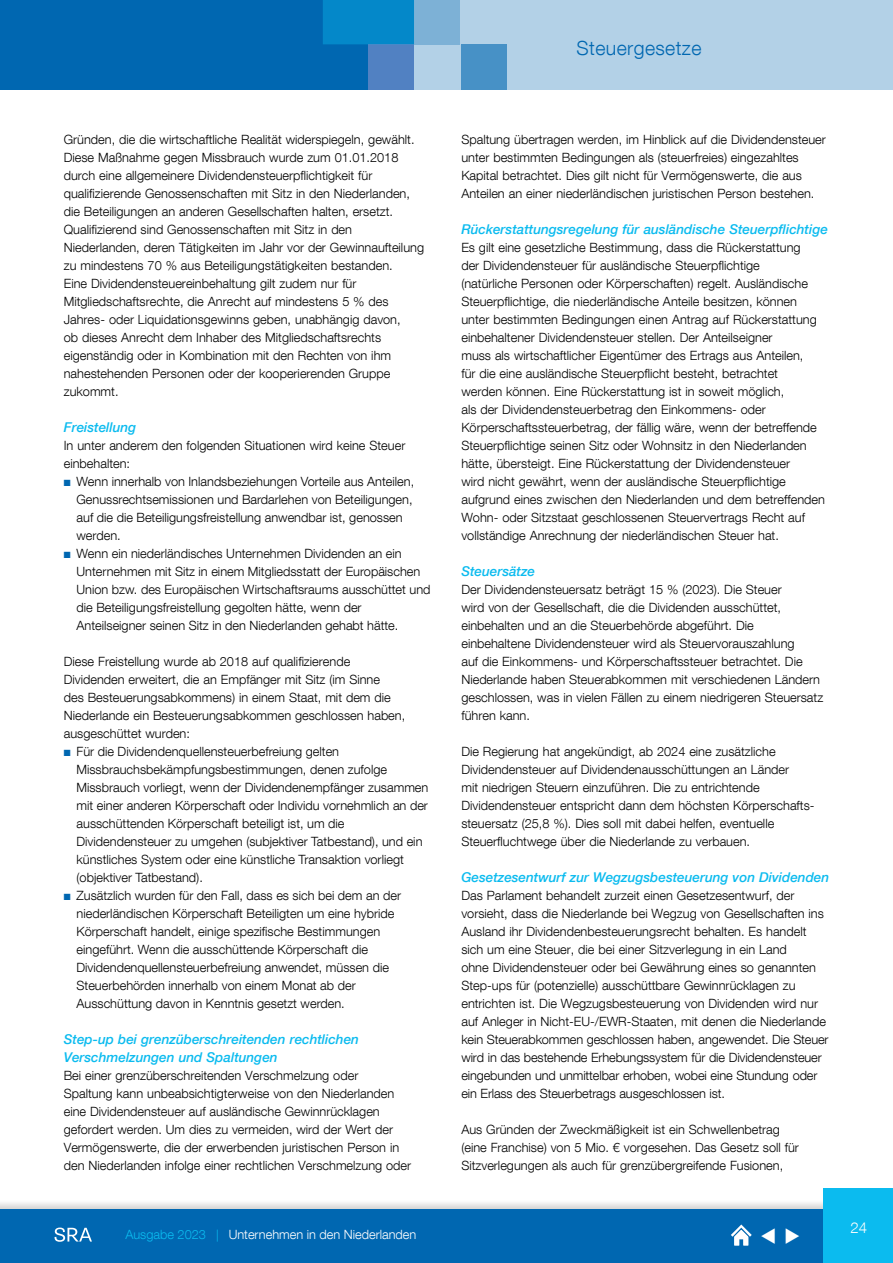
<style>
.page{position:relative;width:893px;height:1263px;background:#fff}
.page>*{position:absolute;margin:0;border:0;box-sizing:border-box;transform-origin:0 0}
.t1{font:300 19.5px "Helvetica Neue LT Com";letter-spacing:.02em;color:#0067b1}
.t2{font:300 15px "Helvetica Neue LT Com";color:#fff}
.t3{font:italic 500 13.5px/18px "Helvetica Neue LT Com";color:#0bbbef}
.t4{font:300 12.75px/18px "Helvetica Neue LT Com";color:#000}
.t5{font:300 12.75px "Helvetica Neue LT Com";color:#fff}
.s1{color:#0067b1}
.s2{color:#0bbbef}
.s3{font-size:12px;color:#0bbbef}
</style>
<div class="page">
<svg style="left:0;top:1203px;width:823px;height:6px;fill:#e2e2e2"></svg>
<div style="left:0;top:1209px;width:893px;height:54px;background:#0067b1"></div>
<div style="left:823px;top:1188px;width:70px;height:75px;background:#0bbbef"></div>
<svg style="left:55px;top:1227px;width:37px;height:15px"></svg>
<svg style="left:731px;top:1224px;width:21px;height:21px"></svg>
<div style="left:36px;top:0;width:857px;height:90px;background:#b3d1e7"></div>
<div style="left:0;top:0;width:414px;height:90px;background:#0067b1"></div>
<div style="left:414px;top:0;width:46px;height:44px;background:#7db1d6"></div>
<div style="left:368px;top:44px;width:46px;height:46px;background:#5181c2"></div>
<div style="left:461px;top:44px;width:46px;height:46px;background:#4791c6"></div>
<div style="left:323px;top:0;width:91px;height:44px;background:#0488c9"></div>
<p class="t4" style="left:64px;top:130px;width:362px">Gründen, die die wirtschaftliche Realität widerspiegeln, gewählt.<br>Diese Maßnahme gegen Missbrauch wurde zum 01.01.2018 durch eine allgemeinere Dividendensteuerpflichtigkeit für qualifizierende Genossenschaften mit Sitz in den Niederlanden, die Beteiligungen an anderen Gesellschaften halten, ersetzt.<br>Qualifizierend sind Genossenschaften mit Sitz in den Niederlanden, deren Tätigkeiten im Jahr vor der Gewinnaufteilung zu mindestens 70 % aus Beteiligungstätigkeiten bestanden.<br>Eine Dividendensteuereinbehaltung gilt zudem nur für Mitgliedschaftsrechte, die Anrecht auf mindestens 5 % des Jahres- oder Liquidationsgewinns geben, unabhängig davon,<br>ob dieses Anrecht dem Inhaber des Mitgliedschaftsrechts eigenständig oder in Kombination mit den Rechten von ihm nahestehenden Personen oder der kooperierenden Gruppe zukommt.</p>
<p class="t3" style="left:64px;top:418px;width:74px">Freistellung</p>
<p class="t4" style="left:64px;top:436px;width:343px">In unter anderem den folgenden Situationen wird keine Steuer einbehalten:</p>
<p class="t4" style="left:77px;top:472px;width:339px;text-indent:-13px"><span class="s1">■</span> Wenn innerhalb von Inlandsbeziehungen Vorteile aus Anteilen, Genussrechtsemissionen und Bardarlehen von Beteiligungen, auf die die Beteiligungsfreistellung anwendbar ist, genossen werden.</p>
<p class="t4" style="left:77px;top:544px;width:356px;text-indent:-13px"><span class="s1">■</span> Wenn ein niederländisches Unternehmen Dividenden an ein Unternehmen mit Sitz in einem Mitgliedsstatt der Europäischen Union bzw. des Europäischen Wirtschaftsraums ausschüttet und die Beteiligungsfreistellung gegolten hätte, wenn der Anteilseigner seinen Sitz in den Niederlanden gehabt hätte.</p>
<p class="t4" style="left:64px;top:652px;width:343px">Diese Freistellung wurde ab 2018 auf qualifizierende Dividenden erweitert, die an Empfänger mit Sitz (im Sinne<br>des Besteuerungsabkommens) in einem Staat, mit dem die Niederlande ein Besteuerungsabkommen geschlossen haben, ausgeschüttet wurden:</p>
<p class="t4" style="left:77px;top:742px;width:353px;text-indent:-13px"><span class="s1">■</span> Für die Dividendenquellensteuerbefreiung gelten Missbrauchsbekämpfungsbestimmungen, denen zufolge Missbrauch vorliegt, wenn der Dividendenempfänger zusammen mit einer anderen Körperschaft oder Individu vornehmlich an der ausschüttenden Körperschaft beteiligt ist, um die Dividendensteuer zu umgehen (subjektiver Tatbestand), und ein künstliches System oder eine künstliche Transaktion vorliegt (objektiver Tatbestand).</p>
<p class="t4" style="left:77px;top:886px;width:326px;text-indent:-13px"><span class="s1">■</span> Zusätzlich wurden für den Fall, dass es sich bei dem an der niederländischen Körperschaft Beteiligten um eine hybride Körperschaft handelt, einige spezifische Bestimmungen eingeführt. Wenn die ausschüttende Körperschaft die Dividendenquellensteuerbefreiung anwendet, müssen die Steuerbehörden innerhalb von einem Monat ab der Ausschüttung davon in Kenntnis gesetzt werden.</p>
<p class="t3" style="left:64px;top:1030px;width:297px">Step-up bei grenzüberschreitenden rechtlichen<br>Verschmelzungen und Spaltungen</p>
<p class="t4" style="left:64px;top:1066px;width:349px">Bei einer grenzüberschreitenden Verschmelzung oder<br>Spaltung kann unbeabsichtigterweise von den Niederlanden eine Dividendensteuer auf ausländische Gewinnrücklagen gefordert werden. Um dies zu vermeiden, wird der Wert der Vermögenswerte, die der erwerbenden juristischen Person in den Niederlanden infolge einer rechtlichen Verschmelzung oder</p>
<p class="t5" style="left:125px;top:1227px;width:292px"><span class="s2">Ausgabe 2023</span> <span class="s3">|</span> Unternehmen in den Niederlanden</p>
<h1 class="t1" style="left:576px;top:36px;width:126px">Steuergesetze</h1>
<p class="t4" style="left:461px;top:130px;width:366px">Spaltung übertragen werden, im Hinblick auf die Dividendensteuer unter bestimmten Bedingungen als (steuerfreies) eingezahltes Kapital betrachtet. Dies gilt nicht für Vermögenswerte, die aus Anteilen an einer niederländischen juristischen Person bestehen.</p>
<p class="t3" style="left:461px;top:220px;width:368px">Rückerstattungsregelung für ausländische Steuerpflichtige</p>
<p class="t4" style="left:461px;top:238px;width:365px">Es gilt eine gesetzliche Bestimmung, dass die Rückerstattung<br>der Dividendensteuer für ausländische Steuerpflichtige<br>(natürliche Personen oder Körperschaften) regelt. Ausländische Steuerpflichtige, die niederländische Anteile besitzen, können unter bestimmten Bedingungen einen Antrag auf Rückerstattung einbehaltener Dividendensteuer stellen. Der Anteilseigner<br>muss als wirtschaftlicher Eigentümer des Ertrags aus Anteilen,<br>für die eine ausländische Steuerpflicht besteht, betrachtet<br>werden können. Eine Rückerstattung ist in soweit möglich,<br>als der Dividendensteuerbetrag den Einkommens- oder Körperschaftssteuerbetrag, der fällig wäre, wenn der betreffende Steuerpflichtige seinen Sitz oder Wohnsitz in den Niederlanden hätte, übersteigt. Eine Rückerstattung der Dividendensteuer<br>wird nicht gewährt, wenn der ausländische Steuerpflichtige aufgrund eines zwischen den Niederlanden und dem betreffenden Wohn- oder Sitzstaat geschlossenen Steuervertrags Recht auf vollständige Anrechnung der niederländischen Steuer hat.</p>
<p class="t3" style="left:461px;top:562px;width:75px">Steuersätze</p>
<p class="t4" style="left:461px;top:580px;width:363px">Der Dividendensteuersatz beträgt 15 % (2023). Die Steuer<br>wird von der Gesellschaft, die die Dividenden ausschüttet, einbehalten und an die Steuerbehörde abgeführt. Die einbehaltene Dividendensteuer wird als Steuervorauszahlung<br>auf die Einkommens- und Körperschaftssteuer betrachtet. Die Niederlande haben Steuerabkommen mit verschiedenen Ländern geschlossen, was in vielen Fällen zu einem niedrigeren Steuersatz führen kann.</p>
<p class="t4" style="left:461px;top:742px;width:355px">Die Regierung hat angekündigt, ab 2024 eine zusätzliche Dividendensteuer auf Dividendenausschüttungen an Länder<br>mit niedrigen Steuern einzuführen. Die zu entrichtende Dividendensteuer entspricht dann dem höchsten Körperschafts&shy;steuersatz (25,8 %). Dies soll mit dabei helfen, eventuelle Steuerfluchtwege über die Niederlande zu verbauen.</p>
<p class="t3" style="left:461px;top:868px;width:369px">Gesetzesentwurf zur Wegzugsbesteuerung von Dividenden</p>
<p class="t4" style="left:461px;top:886px;width:369px">Das Parlament behandelt zurzeit einen Gesetzesentwurf, der vorsieht, dass die Niederlande bei Wegzug von Gesellschaften ins Ausland ihr Dividendenbesteuerungsrecht behalten. Es handelt sich um eine Steuer, die bei einer Sitzverlegung in ein Land<br>ohne Dividendensteuer oder bei Gewährung eines so genannten Step-ups für (potenzielle) ausschüttbare Gewinnrücklagen zu entrichten ist. Die Wegzugsbesteuerung von Dividenden wird nur auf Anleger in Nicht-EU-/EWR-Staaten, mit denen die Niederlande kein Steuerabkommen geschlossen haben, angewendet. Die Steuer wird in das bestehende Erhebungssystem für die Dividendensteuer eingebunden und unmittelbar erhoben, wobei eine Stundung oder ein Erlass des Steuerbetrags ausgeschlossen ist.</p>
<p class="t4" style="left:461px;top:1120px;width:339px">Aus Gründen der Zweckmäßigkeit ist ein Schwellenbetrag (eine Franchise) von 5 Mio. € vorgesehen. Das Gesetz soll für<br>Sitzverlegungen als auch für grenzübergreifende Fusionen,</p>
<p class="t2" style="left:850px;top:1218px;width:18px">24</p>
</div>
